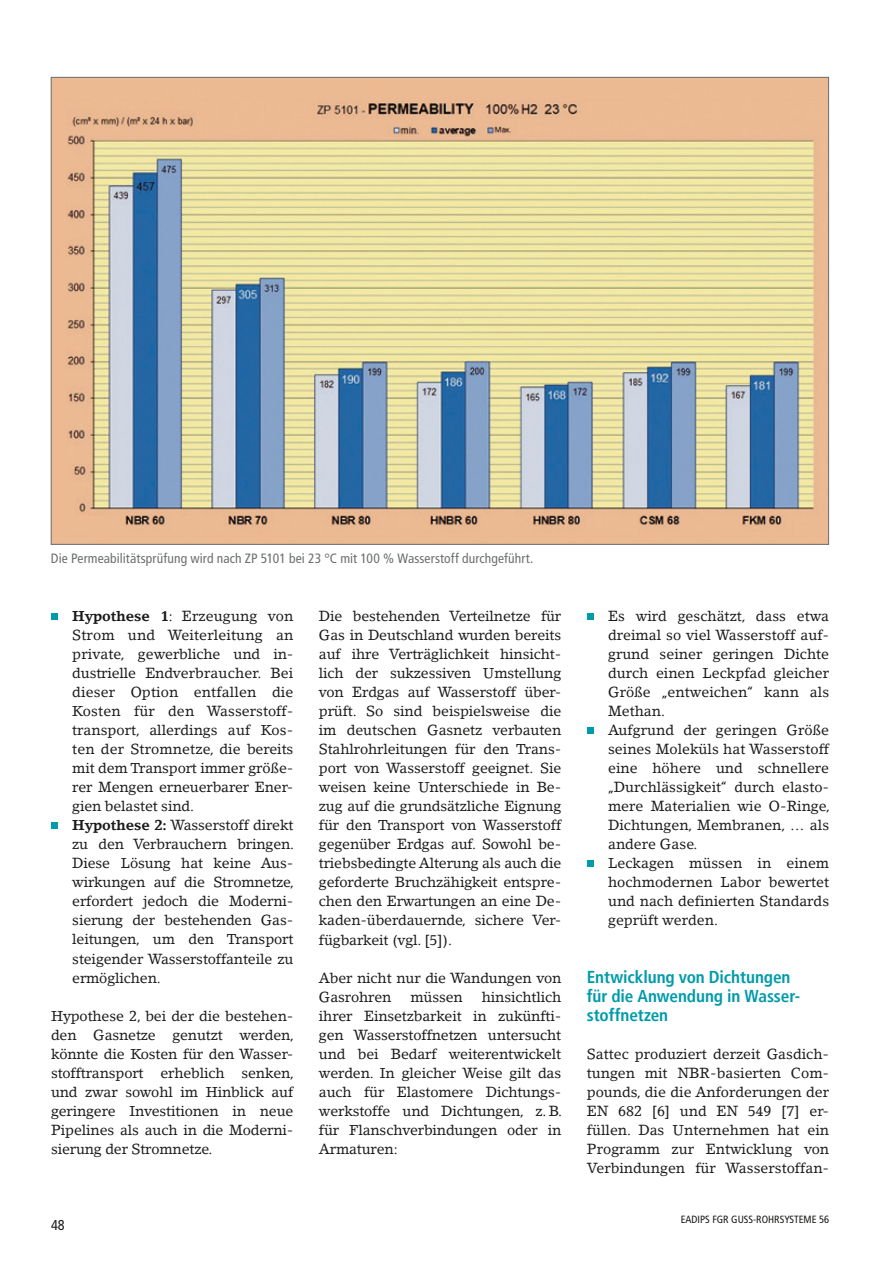
<style>
.page{position:relative;width:893px;height:1263px;background:#fff}
.page>*{position:absolute;margin:0;border:0;box-sizing:border-box;transform-origin:0 0}
.t1{font:700 condensed 17.25px/19px "Frutiger LT";letter-spacing:-.005em;color:#009bab}
.t2{font:14.25px/19px "Lino Letter LT";color:#1b1a19;text-align:justify}
.t3{font:condensed 14.25px "Frutiger LT";color:#1b1a19}
.t4{font:condensed 13.5px "Frutiger LT";letter-spacing:.01em;color:#6b6e6f}
.t5{font:condensed 10.5px "Frutiger LT";color:#1b1a19}
.s1{font-weight:700}
</style>
<div class="page">
<div style="left:51px;top:613px;width:7px;height:6px;background:#009bab"></div>
<div style="left:51px;top:822px;width:7px;height:7px;background:#009bab"></div>
<div style="left:587px;top:613px;width:7px;height:6px;background:#009bab"></div>
<div style="left:587px;top:727px;width:7px;height:7px;background:#009bab"></div>
<div style="left:587px;top:860px;width:7px;height:7px;background:#009bab"></div>
<img style="left:53px;top:79px;width:774px;height:464px">
<p class="t4" style="left:51px;top:551px;width:484px">Die Permeabilitätsprüfung wird nach ZP 5101 bei 23 °C mit 100 % Wasserstoff durchgeführt.</p>
<p class="t2" style="left:72px;top:606px;width:223px;text-align:left"><span class="s1">Hypothese 1</span>: Erzeugung von<br>Strom und Weiterleitung an private, gewerbliche und in&shy;dustrielle Endverbraucher. Bei dieser Option entfallen die<br>Kosten für den Wasserstoff&shy;transport, allerdings auf Kos&shy;ten der Stromnetze, die bereits mit dem Transport immer größe&shy;rer Mengen erneuerbarer Ener&shy;gien belastet sind.<br><span class="s1">Hypothese 2:</span> Wasserstoff direkt zu den Verbrauchern bringen.<br>Diese Lösung hat keine Aus&shy;wirkungen auf die Stromnetze, erfordert jedoch die Moderni&shy;sierung der bestehenden Gas&shy;leitungen, um den Transport steigender Wasserstoffanteile zu ermöglichen.</p>
<p class="t2" style="left:51px;top:1006px;width:245px">Hypothese 2, bei der die bestehen&shy;den Gasnetze genutzt werden, könnte die Kosten für den Wasser&shy;stofftransport erheblich senken, und zwar sowohl im Hinblick auf geringere Investitionen in neue Pipelines als auch in die Moderni&shy;sierung der Stromnetze.</p>
<p class="t2" style="left:319px;top:606px;width:244px">Die bestehenden Verteilnetze für Gas in Deutschland wurden bereits auf ihre Verträglichkeit hinsicht&shy;lich der sukzessiven Umstellung von Erdgas auf Wasserstoff über&shy;prüft. So sind beispielsweise die im deutschen Gasnetz verbauten Stahlrohrleitungen für den Trans&shy;port von Wasserstoff geeignet. Sie weisen keine Unterschiede in Be&shy;zug auf die grundsätzliche Eignung für den Transport von Wasserstoff gegenüber Erdgas auf. Sowohl be&shy;triebsbedingte Alterung als auch die geforderte Bruchzähigkeit entspre&shy;chen den Erwartungen an eine De&shy;kaden-überdauernde, sichere Ver&shy;fügbarkeit (vgl. [5]).</p>
<p class="t2" style="left:319px;top:968px;width:244px">Aber nicht nur die Wandungen von<br>Gasrohren</p>
<p class="t2" style="left:319px;top:987px;width:245px;text-indent:163px">hinsichtlich ihrer Einsetzbarkeit in zukünfti&shy;gen Wasserstoffnetzen untersucht und bei Bedarf weiterentwickelt werden. In gleicher Weise gilt das auch für Elastomere Dichtungs&shy;werkstoffe und Dichtungen, z. B. für Flanschverbindungen oder in Armaturen:</p>
<p class="t2" style="left:410px;top:987px;width:54px">müssen</p>
<p class="t3" style="left:51px;top:1217px;width:15px">48</p>
<p class="t2" style="left:608px;top:606px;width:223px;text-align:left">Es wird geschätzt, dass etwa dreimal so viel Wasserstoff auf&shy;grund seiner geringen Dichte durch einen Leckpfad gleicher<br>Größe „entweichen“ kann als<br>Methan.<br>Aufgrund der geringen Größe seines Moleküls hat Wasserstoff eine höhere und schnellere „Durchlässigkeit“ durch elasto&shy;mere Materialien wie O-Ringe,<br>Dichtungen, Membranen, … als andere Gase.<br>Leckagen müssen in einem hochmodernen Labor bewertet und nach definierten Standards geprüft werden.</p>
<p class="t1" style="left:587px;top:967px;width:215px">Entwicklung von Dichtungen für die Anwendung in Wasser&shy;stoffnetzen</p>
<p class="t2" style="left:587px;top:1044px;width:244px">Sattec produziert derzeit Gasdich&shy;tungen mit NBR-basierten Com&shy;pounds, die die Anforderungen der EN 682 [6] und EN 549 [7] er&shy;füllen. Das Unternehmen hat ein Programm zur Entwicklung von Verbindungen für Wasserstoffan-</p>
<p class="t5" style="left:681px;top:1213px;width:150px">EADIPS FGR GUSS-ROHRSYSTEME 56</p>
</div>
